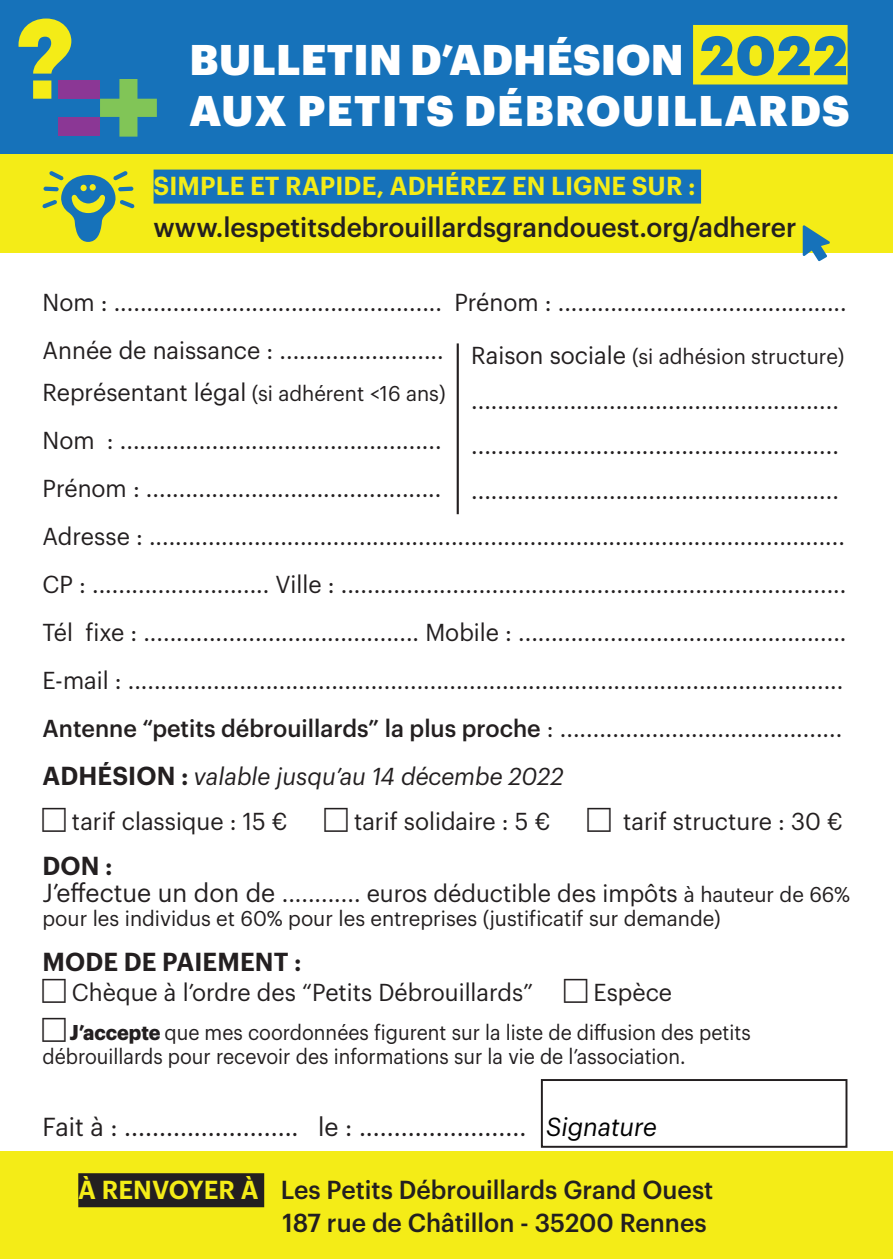
<style>
.page{position:relative;width:893px;height:1259px;background:#fff}
.page>*{position:absolute;margin:0;border:0;box-sizing:border-box;transform-origin:0 0}
.t1{font:900 42px/50.4px "Graphik";letter-spacing:.025em;color:#fff}
.t2{font:500 27px "Graphik";color:#231f20}
.t3{font:500 25.5px/33px "Graphik";color:#231f20;text-align:right}
.t4{font:25.5px "Graphik";color:#231f20}
.t5{font:600 25.5px "Graphik";letter-spacing:.005em;color:#f4ec17}
.t6{font:600 25.5px "Graphik";letter-spacing:.005em;color:#231f20}
.t7{font:24px/48px "Graphik";color:#231f20}
.t8{font:21px "Graphik";color:#231f20}
.t9{font:21px/24px "Graphik";color:#231f20;scale:.93 1}
.s1{font-size:54px;color:#1672ba}
.s2{font-size:24px}
.s3{font-weight:500}
.s4{font-weight:600;font-size:25.5px}
.s5{font-style:italic}
.s6{font-size:25.5px}
.s7{font-size:21px}
.s8{font-weight:700}
.s9{font-style:italic;color:#000}
.s10{font-weight:600;color:#f4ec17}
</style>
<div class="page">
<div style="left:0;top:153px;width:893px;height:99px;background:#f4ec17"></div>
<div style="left:0;top:1151px;width:893px;height:108px;background:#f4ec17"></div>
<div style="left:0;top:0;width:893px;height:153px;background:#1672ba"></div>
<div style="left:693px;top:25px;width:155px;height:59px;background:#f4ec17"></div>
<hr style="left:457px;top:343px;width:2px;height:171px;background:#231f20">
<div style="left:541px;top:1079px;width:306px;height:68px;border:2px solid #231f20"></div>
<div style="left:154px;top:170px;width:547px;height:34px;background:#1672ba"></div>
<svg style="left:803px;top:225px;width:27px;height:36px"></svg>
<svg style="left:42px;top:171px;width:93px;height:71px"></svg>
<div style="left:78px;top:1173px;width:186px;height:34px;background:#231f20"></div>
<svg style="left:100px;top:79px;width:57px;height:58px"></svg>
<svg style="left:19px;top:19px;width:52px;height:80px"></svg>
<div style="left:58px;top:80px;width:42px;height:19px;background:#8b3795"></div>
<div style="left:58px;top:117px;width:42px;height:18px;background:#8b3795"></div>
<h1 class="t1" style="left:190px;top:31px;width:661px">BULLETIN D’ADHÉSION <span class="s1">2022<br></span>AUX PETITS DÉBROUILLARDS</h1>
<p class="t5" style="left:154px;top:166px;width:543px">SIMPLE ET RAPIDE, ADHÉREZ EN LIGNE SUR :</p>
<p class="t2" style="left:154px;top:207px;width:644px">www.lespetitsdebrouillardsgrandouest.org/adherer</p>
<p class="t7" style="left:43px;top:276px;width:806px">Nom : .................................................. Prénom : ............................................<br>Année de naissance : .........................</p>
<p class="t8" style="left:43px;top:378px;width:405px"><span class="s2">Représentant légal</span> (si adhérent &lt;16 ans)</p>
<p class="t7" style="left:43px;top:414px;width:805px">Nom : .................................................<br>Prénom : .............................................<br>Adresse : ..........................................................................................................<br>CP : ........................... Ville : .............................................................................<br>Tél fixe : .......................................... Mobile : ..................................................<br>E-mail : .............................................................................................................<br><span class="s3">Antenne “petits débrouillards” la plus proche</span> : ...........................................<br><span class="s4">ADHÉSION :</span> <span class="s5">valable jusqu’au 14 décembe 2022</span></p>
<p class="t7" style="left:72px;top:795px;width:217px">tarif classique : 15 €</p>
<p class="t7" style="left:354px;top:795px;width:198px">tarif solidaire : 5 €</p>
<p class="t7" style="left:623px;top:795px;width:221px">tarif structure : 30 €</p>
<p class="t6" style="left:43px;top:846px;width:72px">DON :</p>
<p class="t7" style="left:43px;top:867px;width:809px"><span class="s6">J’effectue un don de</span> ............ euros déductible des impôts <span class="s7">à hauteur de 66%</span></p>
<p class="t8" style="left:43px;top:903px;width:680px">pour les individus et 60% pour les entreprises (justificatif sur demande)</p>
<p class="t6" style="left:43px;top:942px;width:260px">MODE DE PAIEMENT :</p>
<p class="t7" style="left:72px;top:966px;width:463px">Chèque à l’ordre des “Petits Débrouillards”</p>
<p class="t7" style="left:593px;top:966px;width:80px">Espèce</p>
<p class="t9" style="left:43px;top:1019px;width:763px;text-indent:27px"><span class="s8">J’accepte</span> que mes coordonnées figurent sur la liste de diffusion des petits débrouillards pour recevoir des informations sur la vie de l’association.</p>
<p class="t8" style="left:471px;top:340px;width:375px"><span class="s2">Raison sociale</span> (si adhésion structure)</p>
<p class="t7" style="left:471px;top:376px;width:369px;line-height:45px;text-align:justify">........................................................ ........................................................ ........................................................</p>
<p class="t4" style="left:43px;top:1108px;width:616px">Fait à : ......................... le : ........................ <span class="s9">Signature</span></p>
<p class="t3" style="left:78px;top:1170px;width:637px"><span class="s10">À RENVOYER À</span> Les Petits Débrouillards Grand Ouest<br>187 rue de Châtillon - 35200 Rennes</p>
</div>
